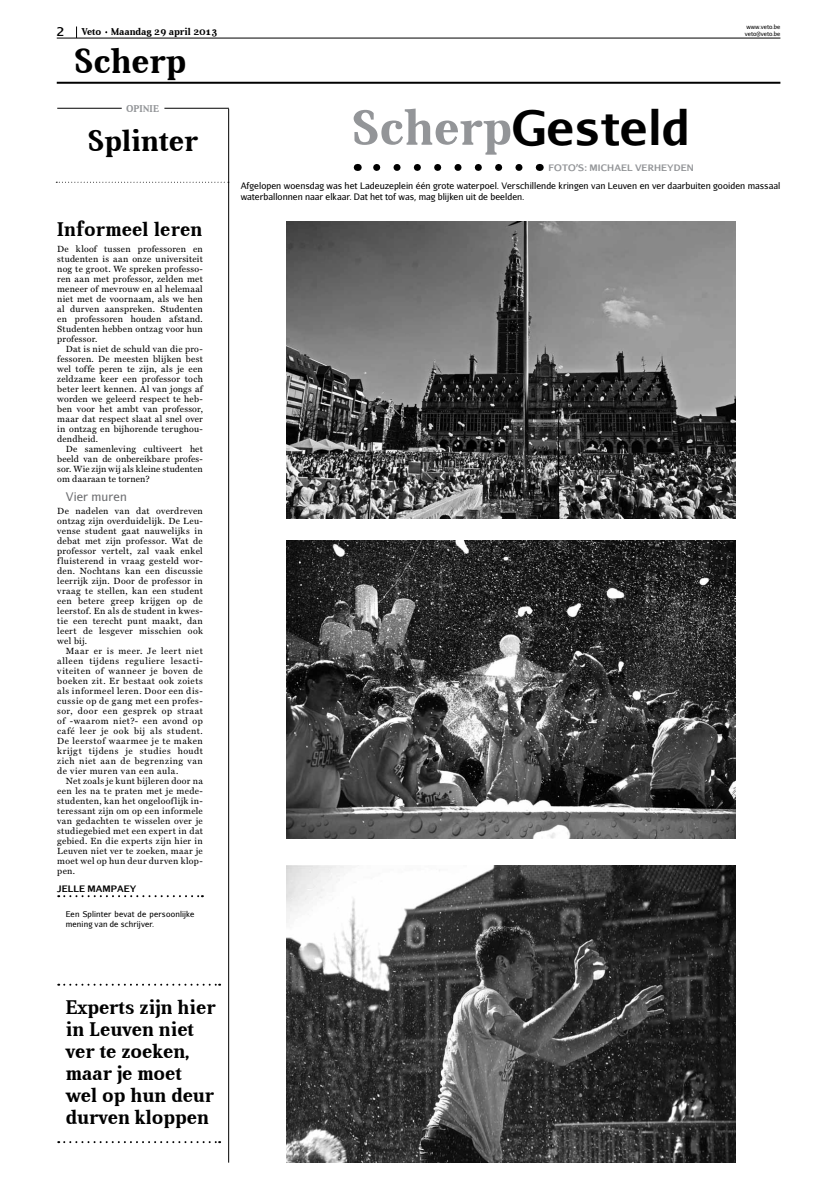
<style>
.page{position:relative;width:823px;height:1191px;background:#fff}
.page>*{position:absolute;margin:0;border:0;box-sizing:border-box;transform-origin:0 0}
.t1{font:700 47px "Aurulent Sans";color:#000}
.t2{font:700 35px "Aver";color:#000}
.t3{font:700 30px "Aver";color:#000}
.t4{font:700 20px/22px "Aver";color:#000}
.t5{font:12px "Aurulent Sans";letter-spacing:.01em;color:#6d6e71}
.t6{font:700 12px "Aurulent Sans";color:#000}
.t7{font:700 10px "Aver";color:#000}
.t8{font:700 10px "Aver";letter-spacing:.025em;color:#939598}
.t9{font:9px/10px "Miller Text";letter-spacing:.03em;color:#000;text-align:justify}
.t10{font:9px/11px "Aurulent Sans";letter-spacing:.005em;color:#000}
.t11{font:700 9px "Aurulent Sans";letter-spacing:.01em;color:#939598}
.t12{font:700 9px "Aurulent Sans";letter-spacing:.01em;color:#000}
.t13{font:8px/10px "Aurulent Sans";letter-spacing:.02em;color:#000}
.t14{font:6px/7.2px "Aurulent Sans";color:#000}
.s1{font-family:"Aver";font-size:50px;color:#939598}
</style>
<div class="page">
<svg style="left:58px;top:895px;width:145px;height:2px"></svg>
<hr style="left:228px;top:109px;width:1px;height:1053px;background:#000">
<hr style="left:57px;top:108px;width:65px;height:1px;background:#000">
<hr style="left:164px;top:108px;width:65px;height:1px;background:#000">
<svg style="left:56px;top:182px;width:172px;height:1px"></svg>
<svg style="left:373px;top:164px;width:145px;height:7px"></svg>
<svg style="left:58px;top:983px;width:162px;height:2px"></svg>
<svg style="left:58px;top:1141px;width:162px;height:2px"></svg>
<img style="left:286px;top:222px;width:448px;height:297px">
<img style="left:286px;top:541px;width:448px;height:297px">
<img style="left:286px;top:865px;width:448px;height:297px">
<hr style="left:57px;top:38px;width:723px;height:1px;background:#000">
<hr style="left:57px;top:82px;width:723px;height:2px;background:#000">
<h3 class="t6" style="left:57px;top:22px;width:9px">2</h3>
<p class="t7" style="left:82px;top:26px;width:137px">Veto Maandag 29 april 2013</p>
<p class="t14" style="left:744px;top:23px;width:37px">www.veto.be veto@veto.be</p>
<h2 class="t2" style="left:74px;top:42px;width:114px">Scherp</h2>
<p class="t8" style="left:126px;top:103px;width:35px">Opinie</p>
<h3 class="t3" style="left:87px;top:124px;width:112px">Splinter</h3>
<h3 class="t4" style="left:57px;top:218px;width:146px">Informeel leren</h3>
<p class="t9" style="left:57px;top:244px;width:147px">De kloof tussen professoren en studenten is aan onze universiteit nog te groot. We spreken professo&shy;ren aan met professor, zelden met meneer of mevrouw en al helemaal niet met de voornaam, als we hen al durven aanspreken. Studenten en professoren houden afstand.<br>Studenten hebben ontzag voor hun professor.</p>
<p class="t9" style="left:57px;top:344px;width:147px;text-indent:9px">Dat is niet de schuld van die pro&shy;fessoren. De meesten blijken best wel toffe peren te zijn, als je een zeldzame keer een professor toch beter leert kennen. Al van jongs af worden we geleerd respect te heb&shy;ben voor het ambt van professor, maar dat respect slaat al snel over in ontzag en bijhorende terughou&shy;dendheid.</p>
<p class="t9" style="left:57px;top:444px;width:147px;text-indent:9px">De samenleving cultiveert het beeld van de onbereikbare profes&shy;sor. Wie zijn wij als kleine studenten om daaraan te tornen?</p>
<h3 class="t5" style="left:66px;top:489px;width:62px">Vier muren</h3>
<p class="t9" style="left:57px;top:506px;width:147px">De nadelen van dat overdreven ontzag zijn overduidelijk. De Leu&shy;vense student gaat nauwelijks in debat met zijn professor. Wat de professor vertelt, zal vaak enkel fluisterend in vraag gesteld wor&shy;den. Nochtans kan een discussie leerrijk zijn. Door de professor in vraag te stellen, kan een student een betere greep krijgen op de leerstof. En als de student in kwes&shy;tie een terecht punt maakt, dan leert de lesgever misschien ook wel bij.</p>
<p class="t9" style="left:57px;top:646px;width:147px;text-indent:9px">Maar er is meer. Je leert niet alleen tijdens reguliere lesacti&shy;viteiten of wanneer je boven de boeken zit. Er bestaat ook zoiets als informeel leren. Door een dis&shy;cussie op de gang met een profes&shy;sor, door een gesprek op straat of -waarom niet?- een avond op café leer je ook bij als student.<br>De leerstof waarmee je te maken krijgt tijdens je studies houdt zich niet aan de begrenzing van de vier muren van een aula.</p>
<p class="t9" style="left:57px;top:776px;width:147px;text-indent:9px">Net zoals je kunt bijleren door na een les na te praten met je mede&shy;studenten, kan het ongelooflijk in&shy;teressant zijn om op een informele van gedachten te wisselen over je studiegebied met een expert in dat gebied. En die experts zijn hier in Leuven niet ver te zoeken, maar je moet wel op hun deur durven klop&shy;pen.</p>
<p class="t12" style="left:57px;top:882px;width:81px">JELLE MAM PAEY</p>
<p class="t13" style="left:66px;top:909px;width:130px">Een Splinter bevat de persoonlijke mening van de schrijver.</p>
<h1 class="t1" style="left:351px;top:92px;width:340px"><span class="s1">Scherp</span>GESTELD</h1>
<p class="t11" style="left:548px;top:161px;width:147px">FOTO’S: MICHAEL VERHEYDEN</p>
<p class="t10" style="left:240px;top:180px;width:541px">Afgelopen woensdag was het Ladeuzeplein één grote waterpoel. Verschillende kringen van Leuven en ver daarbuiten gooiden massaal waterballonnen naar elkaar. Dat het tof was, mag blijken uit de beelden.</p>
<h3 class="t4" style="left:66px;top:996px;width:151px">Experts zijn hier in Leuven niet ver te zoeken, maar je moet wel op hun deur durven kloppen</h3>
</div>
